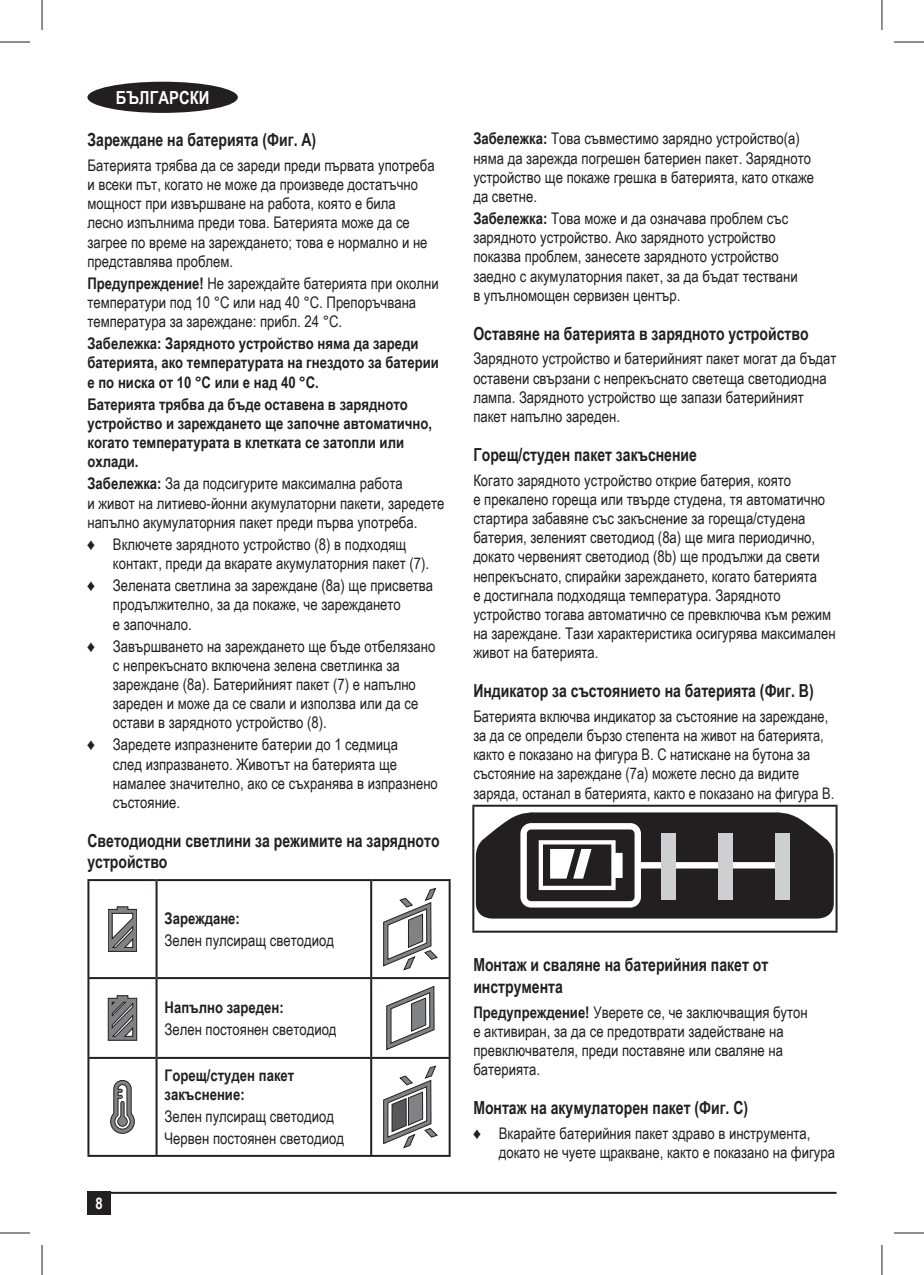
<style>
.page{position:relative;width:924px;height:1275px;background:#fff}
.page>*{position:absolute;margin:0;border:0;box-sizing:border-box;transform-origin:0 0}
.t1{font:700 18px/21.6px "Arial Narrow";color:#231f20;scale:.95 1}
.t2{font:700 18px "Arial Narrow";color:#fff}
.t3{font:16px/19.2px "Arial Narrow";color:#231f20}
.t4{font:700 16px/19.2px "Arial Narrow";color:#231f20}
.t5{font:700 16px "Arial Narrow";color:#fff}
.s1{font-weight:700}
</style>
<div class="page">
<div style="left:87px;top:82px;width:151px;height:31px;background:#231f20;border-radius:50%"></div>
<div style="left:87px;top:1191px;width:24px;height:24px;background:#231f20"></div>
<hr style="left:87px;top:1191px;width:749px;height:2px;background:#231f20">
<hr style="left:472px;top:804px;width:365px;height:2px;background:#231f20">
<hr style="left:472px;top:806px;width:2px;height:124px;background:#231f20">
<hr style="left:835px;top:806px;width:2px;height:124px;background:#231f20">
<hr style="left:472px;top:930px;width:365px;height:2px;background:#231f20">
<svg style="left:475px;top:812px;width:358px;height:106px"></svg>
<div style="left:661px;top:833px;width:14px;height:66px;background:#cecfd1"></div>
<div style="left:718px;top:833px;width:14px;height:66px;background:#cecfd1"></div>
<div style="left:774px;top:833px;width:14px;height:66px;background:#cecfd1"></div>
<hr style="left:87px;top:879px;width:69px;height:2px;background:#231f20">
<hr style="left:87px;top:881px;width:2px;height:96px;background:#231f20">
<hr style="left:156px;top:879px;width:215px;height:2px;background:#231f20">
<hr style="left:155px;top:881px;width:2px;height:96px;background:#231f20">
<hr style="left:371px;top:879px;width:79px;height:2px;background:#231f20">
<hr style="left:370px;top:881px;width:2px;height:96px;background:#231f20">
<hr style="left:448px;top:881px;width:2px;height:96px;background:#231f20">
<hr style="left:87px;top:977px;width:69px;height:2px;background:#231f20">
<hr style="left:87px;top:979px;width:2px;height:78px;background:#231f20">
<hr style="left:156px;top:977px;width:215px;height:2px;background:#231f20">
<hr style="left:155px;top:979px;width:2px;height:78px;background:#231f20">
<hr style="left:371px;top:977px;width:79px;height:2px;background:#231f20">
<hr style="left:370px;top:979px;width:2px;height:78px;background:#231f20">
<hr style="left:448px;top:979px;width:2px;height:78px;background:#231f20">
<hr style="left:87px;top:1057px;width:69px;height:2px;background:#231f20">
<hr style="left:87px;top:1059px;width:2px;height:95px;background:#231f20">
<hr style="left:156px;top:1057px;width:215px;height:2px;background:#231f20">
<hr style="left:155px;top:1059px;width:2px;height:95px;background:#231f20">
<hr style="left:371px;top:1057px;width:79px;height:2px;background:#231f20">
<hr style="left:370px;top:1059px;width:2px;height:95px;background:#231f20">
<hr style="left:448px;top:1059px;width:2px;height:95px;background:#231f20">
<hr style="left:87px;top:1154px;width:363px;height:2px;background:#231f20">
<svg style="left:108px;top:906px;width:29px;height:45px"></svg>
<svg style="left:383px;top:888px;width:54px;height:82px"></svg>
<svg style="left:108px;top:995px;width:29px;height:45px"></svg>
<svg style="left:386px;top:986px;width:48px;height:64px"></svg>
<svg style="left:110px;top:1080px;width:24px;height:53px"></svg>
<svg style="left:383px;top:1065px;width:54px;height:83px"></svg>
<hr style="left:0;top:42px;width:30px;height:1px;background:#231f20">
<hr style="left:893px;top:42px;width:30px;height:1px;background:#231f20">
<hr style="left:0;top:1232px;width:30px;height:1px;background:#231f20">
<hr style="left:893px;top:1232px;width:30px;height:1px;background:#231f20">
<hr style="left:42px;top:0;width:1px;height:30px;background:#231f20">
<hr style="left:42px;top:1245px;width:1px;height:30px;background:#231f20">
<hr style="left:881px;top:0;width:1px;height:30px;background:#231f20">
<hr style="left:881px;top:1245px;width:1px;height:30px;background:#231f20">
<p class="t2" style="left:116px;top:87px;width:95px">БЪЛГАРСКИ</p>
<p class="t1" style="left:87px;top:128px;width:242px">Зареждане на батерията (Фиг. А)</p>
<p class="t3" style="left:87px;top:155px;width:348px">Батерията трябва да се зареди преди първата употреба и всеки път, когато не може да произведе достатъчно мощност при извършване на работа, която е била лесно изпълнима преди това. Батерията може да се загрее по време на зареждането; това е нормално и не представлява проблем.</p>
<p class="t3" style="left:87px;top:273px;width:352px"><span class="s1">Предупреждение!</span> Не зареждайте батерията при околни температури под 10 °C или над 40 °C. Препоръчвана температура за зареждане: прибл. 24 °C.</p>
<p class="t4" style="left:87px;top:334px;width:353px">Забележка: Зарядното устройство няма да зареди батерията, ако температурата на гнездото за батерии е по ниска от 10 °C или е над 40 °C.</p>
<p class="t4" style="left:87px;top:394px;width:346px">Батерията трябва да бъде оставена в зарядното устройство и зареждането ще започне автоматично, когато температурата в клетката се затопли или охлади.</p>
<p class="t3" style="left:87px;top:474px;width:358px"><span class="s1">Забележка:</span> За да подсигурите максимална работа<br>и живот на литиево-йонни акумулаторни пакети, заредете напълно акумулаторния пакет преди първа употреба.</p>
<p class="t3" style="left:113px;top:534px;width:317px;text-indent:-26px">♦ Включете зарядното устройство (8) в подходящ контакт, преди да вкарате акумулаторния пакет (7).</p>
<p class="t3" style="left:113px;top:576px;width:321px;text-indent:-26px">♦ Зелената светлина за зареждане (8a) ще присветва продължително, за да покаже, че зареждането<br>е започнало.</p>
<p class="t3" style="left:113px;top:636px;width:324px;text-indent:-26px">♦ Завършването на зареждането ще бъде отбелязано с непрекъснато включена зелена светлинка за зареждане (8a). Батерийният пакет (7) е напълно зареден и може да се свали и използва или да се остави в зарядното устройство (8).</p>
<p class="t3" style="left:113px;top:735px;width:326px;text-indent:-26px">♦ Заредете изпразнените батерии до 1 седмица<br>след изпразването. Животът на батерията ще намалее значително, ако се съхранява в изпразнено състояние.</p>
<p class="t1" style="left:87px;top:829px;width:372px">Светодиодни светлини за режимите на зарядното устройство</p>
<p class="t4" style="left:164px;top:908px;width:77px">Зареждане:</p>
<p class="t3" style="left:164px;top:930px;width:171px">Зелен пулсиращ светодиод</p>
<p class="t5" style="left:95px;top:1194px;width:9px">8</p>
<p class="t4" style="left:164px;top:997px;width:121px">Напълно зареден:</p>
<p class="t3" style="left:164px;top:1019px;width:173px">Зелен постоянен светодиод</p>
<p class="t4" style="left:164px;top:1065px;width:131px">Горещ/студен пакет закъснение:</p>
<p class="t3" style="left:164px;top:1105px;width:181px;line-height:22px">Зелен пулсиращ светодиод<br>Червен постоянен светодиод</p>
<p class="t3" style="left:473px;top:129px;width:342px"><span class="s1">Забележка:</span> Това съвместимо зарядно устройство(а) няма да зарежда погрешен батериен пакет. Зарядното устройство ще покаже грешка в батерията, като откаже да светне.</p>
<p class="t3" style="left:473px;top:209px;width:326px"><span class="s1">Забележка:</span> Това може и да означава проблем със зарядното устройство. Ако зарядното устройство показва проблем, занесете зарядното устройство заедно с акумулаторния пакет, за да бъдат тествани в упълномощен сервизен център.</p>
<p class="t1" style="left:473px;top:322px;width:354px">Оставяне на батерията в зарядното устройство</p>
<p class="t3" style="left:473px;top:349px;width:364px">Зарядното устройство и батерийният пакет могат да бъдат оставени свързани с непрекъснато светеща светодиодна лампа. Зарядното устройство ще запази батерийният пакет напълно зареден.</p>
<p class="t1" style="left:473px;top:443px;width:237px">Горещ/студен пакет закъснение</p>
<p class="t3" style="left:473px;top:470px;width:363px">Когато зарядното устройство открие батерия, която<br>е прекалено гореща или твърде студена, тя автоматично стартира забавяне със закъснение за гореща/студена батерия, зеленият светодиод (8a) ще мига периодично, докато червеният светодиод (8b) ще продължи да свети непрекъснато, спирайки зареждането, когато батерията<br>е достигнала подходяща температура. Зарядното устройство тогава автоматично се превключва към режим на зареждане. Тази характеристика осигурява максимален живот на батерията.</p>
<p class="t1" style="left:473px;top:679px;width:359px">Индикатор за състоянието на батерията (Фиг. B)</p>
<p class="t3" style="left:473px;top:706px;width:362px">Батерията включва индикатор за състояние на зареждане, за да се определи бързо степента на живот на батерията, както е показано на фигура B. С натискане на бутона за състояние на зареждане (7a) можете лесно да видите заряда, останал в батерията, както е показано на фигура B.</p>
<p class="t1" style="left:473px;top:954px;width:312px">Монтаж и сваляне на батерийния пакет от инструмента</p>
<p class="t3" style="left:473px;top:1002px;width:336px"><span class="s1">Предупреждение!</span> Уверете се, че заключващия бутон е активиран, за да се предотврати задействане на превключвателя, преди поставяне или сваляне на батерията.</p>
<p class="t1" style="left:473px;top:1096px;width:291px">Монтаж на акумулаторен пакет (Фиг. C)</p>
<p class="t3" style="left:498px;top:1123px;width:337px;text-indent:-26px">♦ Вкарайте батерийния пакет здраво в инструмента, докато не чуете щракване, както е показано на фигура</p>
</div>
